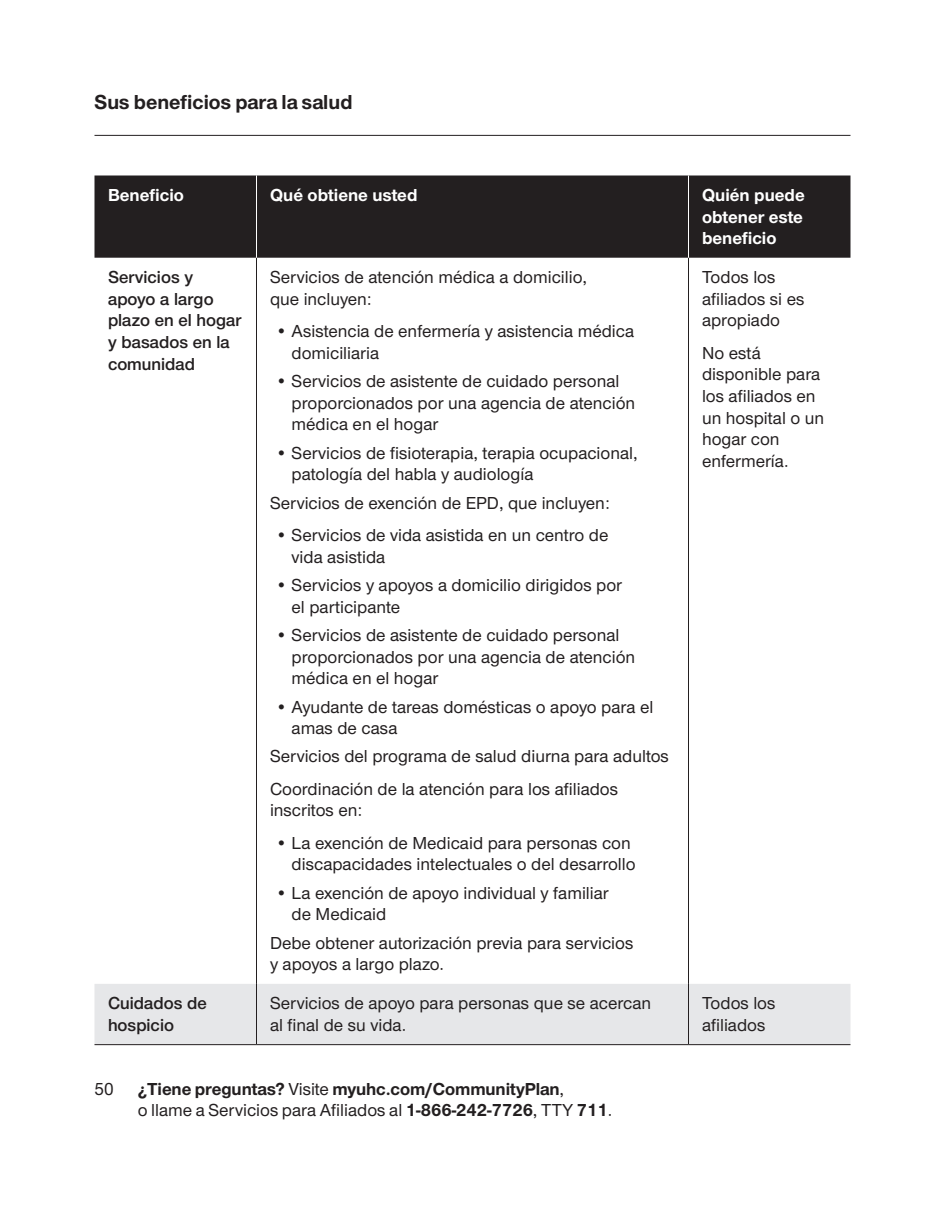
<style>
.page{position:relative;width:945px;height:1215px;background:#fff}
.page>*{position:absolute;margin:0;border:0;box-sizing:border-box;transform-origin:0 0}
.t1{font:700 21px "UHC Sans";color:#231f20}
.t2{font:500 18px/21.6px "UHC Sans";color:#231f20}
.t3{font:700 18px/21.6px "UHC Sans";letter-spacing:-.005em;color:#231f20}
.t4{font:600 18px/21.6px "UHC Sans";color:#231f20}
.t5{font:700 18px/21.6px "UHC Sans";color:#fff;text-align:justify}
.s1{font-weight:500}
</style>
<div class="page">
<hr style="left:94px;top:135px;width:756px;height:1px;background:#231f20">
<div style="left:94px;top:176px;width:756px;height:82px;background:#231f20"></div>
<div style="left:94px;top:984px;width:756px;height:60px;background:#e6e7e9"></div>
<hr style="left:256px;top:258px;width:1px;height:726px;background:#231f20">
<hr style="left:688px;top:258px;width:1px;height:726px;background:#231f20">
<hr style="left:256px;top:984px;width:1px;height:60px;background:#231f20">
<hr style="left:688px;top:984px;width:1px;height:60px;background:#231f20">
<hr style="left:256px;top:175px;width:1px;height:83px;background:#fff">
<hr style="left:688px;top:175px;width:1px;height:83px;background:#fff">
<hr style="left:94px;top:1044px;width:162px;height:1px;background:#231f20">
<hr style="left:256px;top:1044px;width:432px;height:1px;background:#231f20">
<hr style="left:688px;top:1044px;width:162px;height:1px;background:#231f20">
<p class="t1" style="left:94px;top:87px;width:260px">Sus beneficios para la salud</p>
<p class="t5" style="left:108px;top:184px;width:77px">Beneficio</p>
<p class="t5" style="left:270px;top:184px;width:149px">Qué obtiene usted</p>
<p class="t5" style="left:702px;top:184px;width:104px">Quién puede obtener este beneficio</p>
<p class="t4" style="left:108px;top:266px;width:135px">Servicios y apoyo a largo plazo en el hogar y basados en la comunidad</p>
<p class="t2" style="left:270px;top:266px;width:318px">Servicios de atención médica a domicilio, que incluyen:</p>
<p class="t2" style="left:702px;top:266px;width:104px">Todos los afiliados si es apropiado</p>
<p class="t2" style="left:702px;top:341px;width:124px">No está disponible para los afiliados en un hospital o un hogar con enfermería.</p>
<p class="t2" style="left:292px;top:320px;width:344px;text-indent:-16px">• Asistencia de enfermería y asistencia médica domiciliaria</p>
<p class="t2" style="left:292px;top:370px;width:345px;text-indent:-16px">• Servicios de asistente de cuidado personal proporcionados por una agencia de atención médica en el hogar</p>
<p class="t2" style="left:292px;top:441px;width:347px;text-indent:-16px">• Servicios de fisioterapia, terapia ocupacional, patología del habla y audiología</p>
<p class="t2" style="left:270px;top:491px;width:341px">Servicios de exención de EPD, que incluyen:</p>
<p class="t2" style="left:292px;top:524px;width:318px;text-indent:-16px">• Servicios de vida asistida en un centro de vida asistida</p>
<p class="t2" style="left:292px;top:573px;width:332px;text-indent:-16px">• Servicios y apoyos a domicilio dirigidos por el participante</p>
<p class="t2" style="left:292px;top:623px;width:345px;text-indent:-16px">• Servicios de asistente de cuidado personal proporcionados por una agencia de atención médica en el hogar</p>
<p class="t2" style="left:292px;top:695px;width:363px;text-indent:-16px">• Ayudante de tareas domésticas o apoyo para el amas de casa</p>
<p class="t2" style="left:270px;top:740px;width:400px;line-height:32.4px">Servicios del programa de salud diurna para adultos<br>Coordinación de la atención para los afiliados</p>
<p class="t2" style="left:270px;top:799px;width:94px">inscritos en:</p>
<p class="t2" style="left:275px;top:831px;width:362px;text-align:right">• La exención de Medicaid para personas con discapacidades intelectuales o del desarrollo</p>
<p class="t2" style="left:292px;top:881px;width:319px;text-indent:-16px">• La exención de apoyo individual y familiar de Medicaid</p>
<p class="t2" style="left:270px;top:931px;width:365px">Debe obtener autorización previa para servicios y apoyos a largo plazo.</p>
<p class="t4" style="left:108px;top:992px;width:100px">Cuidados de hospicio</p>
<p class="t2" style="left:270px;top:992px;width:383px">Servicios de apoyo para personas que se acercan al final de su vida.</p>
<p class="t2" style="left:702px;top:992px;width:75px">Todos los afiliados</p>
<p class="t2" style="left:94px;top:1077px;width:21px">50</p>
<p class="t3" style="left:138px;top:1077px;width:476px">¿Tiene preguntas? <span class="s1">Visite</span> myuhc.com/CommunityPlan<span class="s1">,<br>o llame a Servicios para Afiliados al</span> 1-866-242-7726<span class="s1">, TTY</span> 711<span class="s1">.</span></p>
</div>
